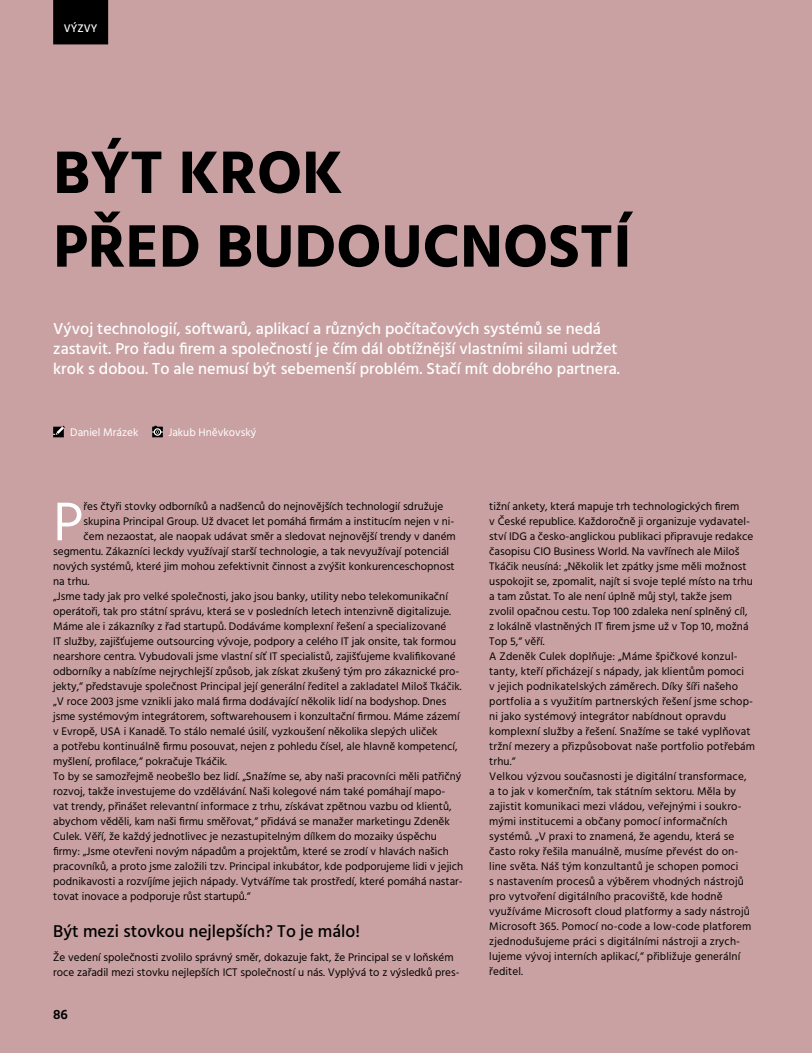
<style>
.page{position:relative;width:812px;height:1053px;background:#fff}
.page>*{position:absolute;margin:0;border:0;box-sizing:border-box;transform-origin:0 0}
.t1{font:700 61.38px/73.6px "Hind";color:#000}
.t2{font:55.75px "Hind";color:#fff}
.t3{font:500 17.5px "Hind";color:#000}
.t4{font:500 16.25px/19.5px "Hind";color:#fff}
.t5{font:600 13.75px "Hind";color:#000}
.t6{font:11.25px/15px "Hind";color:#000}
.t7{font:11.25px "Hind";color:#fff}
.t8{font:500 11.25px "Hind";color:#fff}
</style>
<div class="page">
<div style="left:0;top:0;width:811px;height:1052px;background:#caa1a2"></div>
<svg style="left:53px;top:425px;width:12px;height:12px"></svg>
<svg style="left:152px;top:426px;width:11px;height:11px"></svg>
<div style="left:53px;top:0;width:55px;height:44px;background:#000"></div>
<p class="t8" style="left:64px;top:21px;width:35px">VÝZVY</p>
<h1 class="t1" style="left:53px;top:135px;width:580px">BÝT KROK<br>PŘED BUDOUCNOSTÍ</h1>
<p class="t4" style="left:53px;top:320px;width:568px">Vývoj technologií, softwarů, aplikací a různých počítačových systémů se nedá zastavit. Pro řadu firem a společností je čím dál obtížnější vlastními silami udržet krok s dobou. To ale nemusí být sebemenší problém. Stačí mít dobrého partnera.</p>
<p class="t7" style="left:70px;top:425px;width:70px">Daniel Mrázek</p>
<p class="t7" style="left:168px;top:425px;width:90px">Jakub Hněvkovský</p>
<h2 class="t2" style="left:53px;top:484px;width:32px">P</h2>
<p class="t6" style="left:84px;top:499px;width:361px">řes čtyři stovky odborníků a nadšenců do nejnovějších technologií sdružuje</p>
<p class="t6" style="left:84px;top:514px;width:372px">skupina Principal Group. Už dvacet let pomáhá firmám a institucím nejen v ni-</p>
<p class="t6" style="left:84px;top:529px;width:373px">čem nezaostat, ale naopak udávat směr a sledovat nejnovější trendy v daném</p>
<p class="t6" style="left:53px;top:544px;width:397px">segmentu. Zákazníci leckdy využívají starší technologie, a tak nevyužívají potenciál</p>
<p class="t6" style="left:53px;top:559px;width:403px">nových systémů, které jim mohou zefektivnit činnost a zvýšit konkurenceschopnost</p>
<p class="t6" style="left:53px;top:574px;width:38px">na trhu.</p>
<p class="t6" style="left:53px;top:589px;width:396px">„Jsme tady jak pro velké společnosti, jako jsou banky, utility nebo telekomunikační</p>
<p class="t6" style="left:53px;top:604px;width:399px">operátoři, tak pro státní správu, která se v posledních letech intenzivně digitalizuje.</p>
<p class="t6" style="left:53px;top:619px;width:394px">Máme ale i zákazníky z řad startupů. Dodáváme komplexní řešení a specializované</p>
<p class="t6" style="left:53px;top:634px;width:404px">IT služby, zajišťujeme outsourcing vývoje, podpory a celého IT jak onsite, tak formou</p>
<p class="t6" style="left:53px;top:649px;width:404px">nearshore centra. Vybudovali jsme vlastní síť IT specialistů, zajišťujeme kvalifikované</p>
<p class="t6" style="left:53px;top:664px;width:407px">odborníky a nabízíme nejrychlejší způsob, jak získat zkušený tým pro zákaznické pro-</p>
<p class="t6" style="left:53px;top:679px;width:410px">jekty,“ představuje společnost Principal její generální ředitel a zakladatel Miloš Tkáčik.</p>
<p class="t6" style="left:53px;top:694px;width:395px">„V roce 2003 jsme vznikli jako malá firma dodávající několik lidí na bodyshop. Dnes</p>
<p class="t6" style="left:53px;top:709px;width:408px">jsme systémovým integrátorem, softwarehousem i konzultační firmou. Máme zázemí</p>
<p class="t6" style="left:53px;top:724px;width:386px">v Evropě, USA i Kanadě. To stálo nemalé úsilí, vyzkoušení několika slepých uliček</p>
<p class="t6" style="left:53px;top:739px;width:406px">a potřebu kontinuálně firmu posouvat, nejen z pohledu čísel, ale hlavně kompetencí,</p>
<p class="t6" style="left:53px;top:754px;width:175px">myšlení, profilace,“ pokračuje Tkáčik.</p>
<p class="t6" style="left:53px;top:769px;width:409px">To by se samozřejmě neobešlo bez lidí. „Snažíme se, aby naši pracovníci měli patřičný</p>
<p class="t6" style="left:53px;top:784px;width:393px">rozvoj, takže investujeme do vzdělávání. Naši kolegové nám také pomáhají mapo-</p>
<p class="t6" style="left:53px;top:799px;width:400px">vat trendy, přinášet relevantní informace z trhu, získávat zpětnou vazbu od klientů,</p>
<p class="t6" style="left:53px;top:814px;width:398px">abychom věděli, kam naši firmu směřovat,“ přidává se manažer marketingu Zdeněk</p>
<p class="t6" style="left:53px;top:829px;width:385px">Culek. Věří, že každý jednotlivec je nezastupitelným dílkem do mozaiky úspěchu</p>
<p class="t6" style="left:53px;top:844px;width:397px">firmy: „Jsme otevřeni novým nápadům a projektům, které se zrodí v hlavách našich</p>
<p class="t6" style="left:53px;top:859px;width:411px">pracovníků, a proto jsme založili tzv. Principal inkubátor, kde podporujeme lidi v jejich</p>
<p class="t6" style="left:53px;top:874px;width:411px">podnikavosti a rozvíjíme jejich nápady. Vytváříme tak prostředí, které pomáhá nastar-</p>
<p class="t6" style="left:53px;top:889px;width:199px">tovat inovace a podporuje růst startupů.“</p>
<h3 class="t3" style="left:53px;top:918px;width:308px">Být mezi stovkou nejlepších? To je málo!</h3>
<p class="t6" style="left:53px;top:949px;width:408px">Že vedení společnosti zvolilo správný směr, dokazuje fakt, že Principal se v loňském roce zařadil mezi stovku nejlepších ICT společností u nás. Vyplývá to z výsledků pres-</p>
<p class="t5" style="left:53px;top:1004px;width:16px">86</p>
<p class="t6" style="left:489px;top:499px;width:267px">tižní ankety, která mapuje trh technologických firem<br>v České republice. Každoročně ji organizuje vydavatel&shy;ství IDG a česko-anglickou publikaci připravuje redakce časopisu CIO Business World. Na vavřínech ale Miloš Tkáčik neusíná: „Několik let zpátky jsme měli možnost uspokojit se, zpomalit, najít si svoje teplé místo na trhu a tam zůstat. To ale není úplně můj styl, takže jsem zvolil opačnou cestu. Top 100 zdaleka není splněný cíl, z lokálně vlastněných IT firem jsme už v Top 10, možná Top 5,“ věří.<br>A Zdeněk Culek doplňuje: „Máme špičkové konzul&shy;tanty, kteří přicházejí s nápady, jak klientům pomoci<br>v jejich podnikatelských záměrech. Díky šíři našeho portfolia a s využitím partnerských řešení jsme schop&shy;ni jako systémový integrátor nabídnout opravdu komplexní služby a řešení. Snažíme se také vyplňovat tržní mezery a přizpůsobovat naše portfolio potřebám trhu.“<br>Velkou výzvou současnosti je digitální transformace,<br>a to jak v komerčním, tak státním sektoru. Měla by zajistit komunikaci mezi vládou, veřejnými i soukro&shy;mými institucemi a občany pomocí informačních systémů. „V praxi to znamená, že agendu, která se často roky řešila manuálně, musíme převést do on&shy;line světa. Náš tým konzultantů je schopen pomoci<br>s nastavením procesů a výběrem vhodných nástrojů pro vytvoření digitálního pracoviště, kde hodně využíváme Microsoft cloud platformy a sady nástrojů Microsoft 365. Pomocí no-code a low-code platforem zjednodušujeme práci s digitálními nástroji a zrych&shy;lujeme vývoj interních aplikací,“ přibližuje generální ředitel.</p>
</div>
